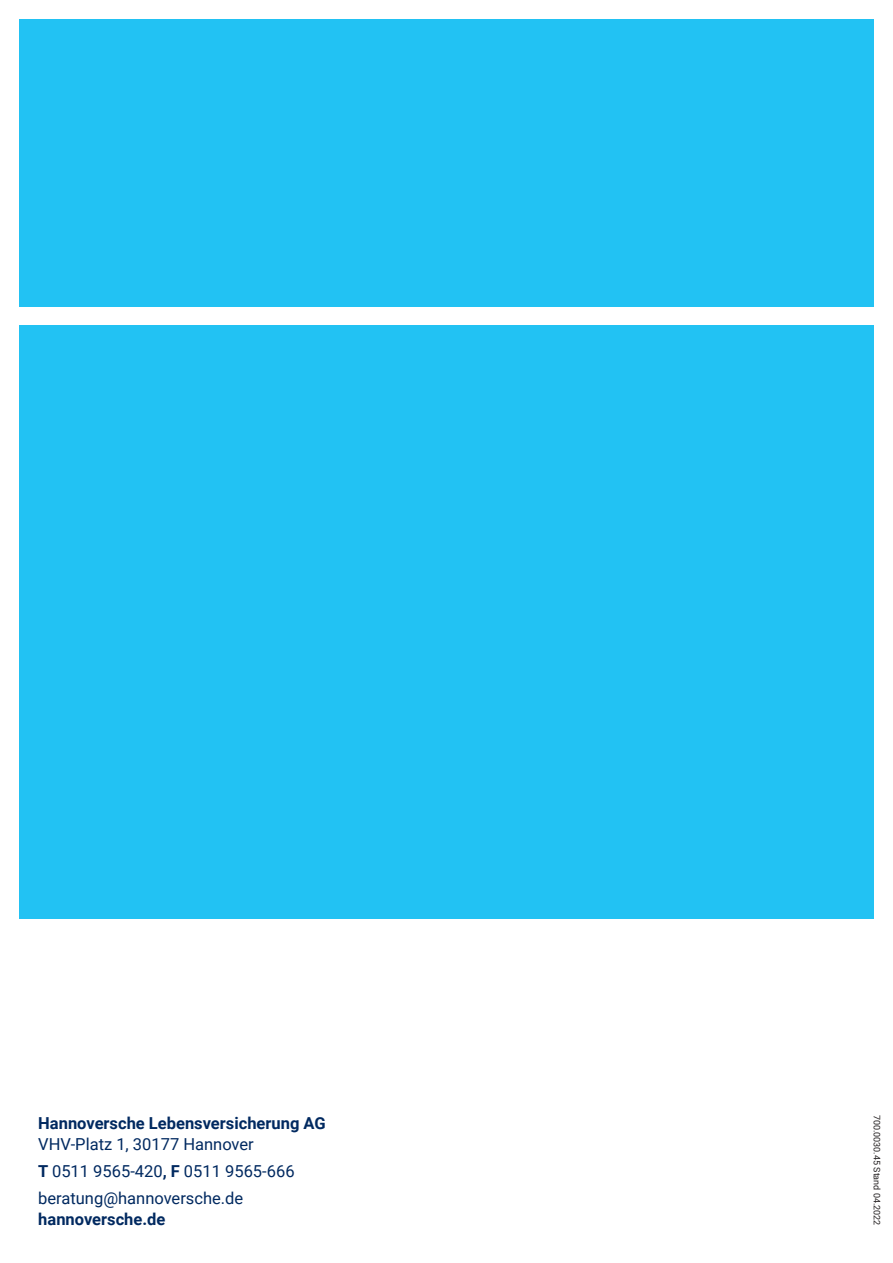
<style>
.page{position:relative;width:893px;height:1263px;background:#fff}
.page>*{position:absolute;margin:0;border:0;box-sizing:border-box;transform-origin:0 0}
.t1{font:16.5px "Roboto";color:#002960}
.t2{font:700 16.5px "Roboto";color:#002960}
.Drucknorm{font:9px "Roboto";color:#231f20}
.s1{font-weight:700}
</style>
<div class="page">
<div style="left:19px;top:19px;width:855px;height:287px;background:#22c2f3"></div>
<div style="left:19px;top:325px;width:855px;height:593px;background:#22c2f3"></div>
<p class="t2" style="left:38px;top:1111px;width:289px">Hannoversche Lebensversicherung AG</p>
<p class="t1" style="left:38px;top:1132px;width:217px">VHV-Platz 1, 30177 Hannover</p>
<p class="t1" style="left:38px;top:1159px;width:258px"><span class="s1">T</span> 0511 9565-420<span class="s1">, F</span> 0511 9565-666</p>
<p class="t1" style="left:38px;top:1186px;width:207px">beratung@hannoversche.de</p>
<p class="t2" style="left:38px;top:1207px;width:129px">hannoversche.de</p>
<p class="Drucknorm" style="left:883px;top:1115px;width:112px;rotate:90deg">700.0030.45 Stand 04.2022</p>
</div>
